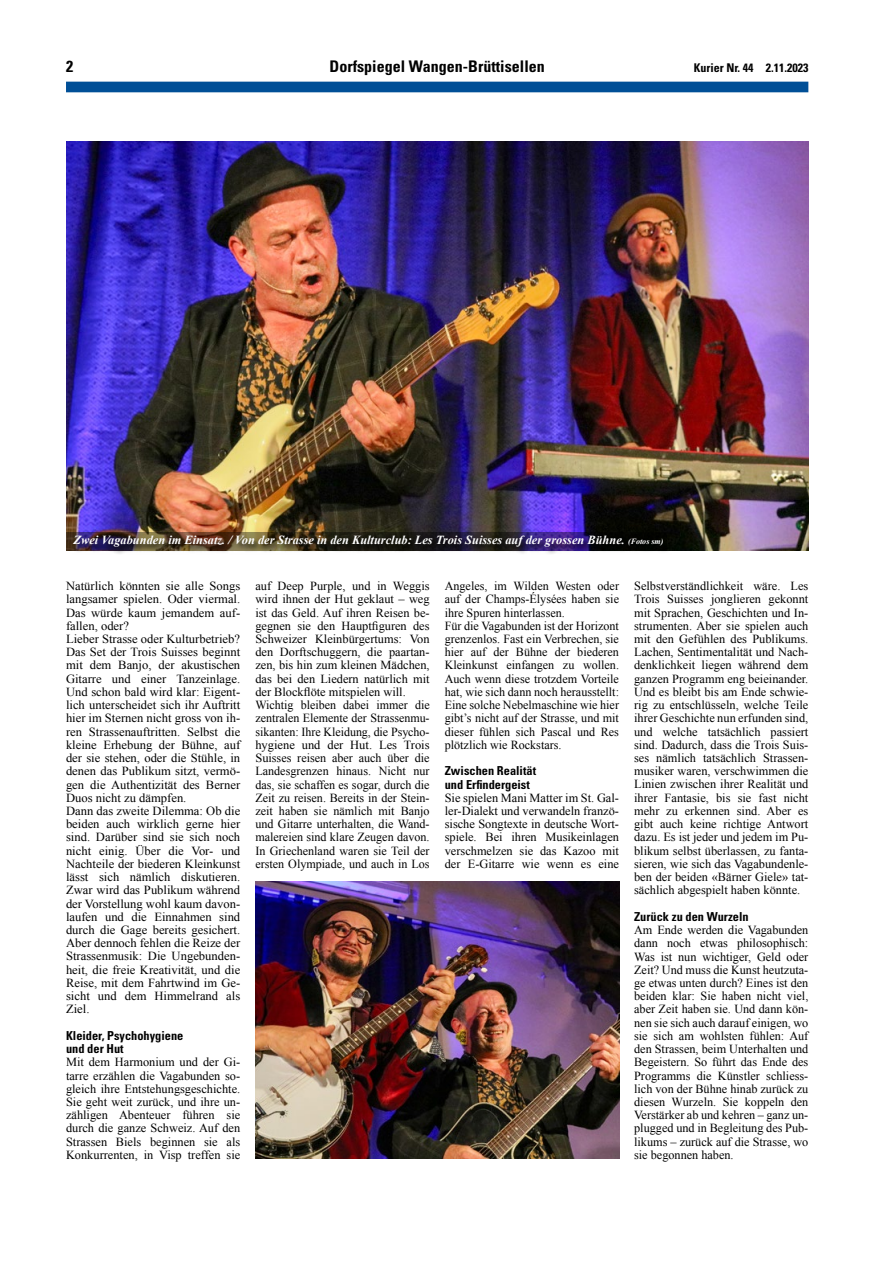
<style>
.page{position:relative;width:893px;height:1263px;background:#fff}
.page>*{position:absolute;margin:0;border:0;box-sizing:border-box;transform-origin:0 0}
.t1{font:700 condensed 16.05px "Univers LT Pro";color:#000}
.t2{font:12.3px/13.2px "Times New Roman";color:#000}
.t3{font:italic 700 12.3px "Times New Roman";color:#fff}
.t4{font:700 condensed 12px "Univers LT Pro";color:#000}
.s1{font-size:7.95px}
.s2{font-family:"Univers LT Pro";font-weight:700;font-stretch:condensed}
</style>
<div class="page">
<div style="left:66px;top:82px;width:742px;height:10px;background:#004f97"></div>
<img style="left:66px;top:141px;width:742px;height:410px">
<svg style="left:66px;top:532px;width:601px;height:19px"></svg>
<img style="left:72px;top:534px;width:600px;height:20px">
<img style="left:255px;top:881px;width:364px;height:278px">
<p class="t1" style="left:66px;top:57px;width:9px">2</p>
<p class="t1" style="left:330px;top:57px;width:217px">Dorfspiegel Wangen-Brüttisellen</p>
<p class="t4" style="left:694px;top:61px;width:116px">Kurier Nr. 44 2.11.2023</p>
<p class="t3" style="left:74px;top:531px;width:591px">Zwei Vagabunden im Einsatz. / Von der Strasse in den Kulturclub: Les Trois Suisses auf der grossen Bühne. <span class="s1">(Fotos sm)</span></p>
<p class="t2" style="left:66px;top:579px;width:176px">Natürlich könnten sie alle Songs langsamer spielen. Oder viermal.<br>Das würde kaum jemandem auf&shy;fallen, oder?<br>Lieber Strasse oder Kulturbetrieb?<br>Das Set der Trois Suisses beginnt mit dem Banjo, der akustischen<br>Gitarre und einer Tanzeinlage.<br>Und schon bald wird klar: Eigent&shy;lich unterscheidet sich ihr Auftritt hier im Sternen nicht gross von ih&shy;ren Strassenauftritten. Selbst die kleine Erhebung der Bühne, auf der sie stehen, oder die Stühle, in denen das Publikum sitzt, vermö&shy;gen die Authentizität des Berner<br>Duos nicht zu dämpfen.<br>Dann das zweite Dilemma: Ob die beiden auch wirklich gerne hier sind. Darüber sind sie sich noch nicht einig. Über die Vor- und<br>Nachteile der biederen Kleinkunst lässt sich nämlich diskutieren.<br>Zwar wird das Publikum während der Vorstellung wohl kaum davon&shy;laufen und die Einnahmen sind durch die Gage bereits gesichert.<br>Aber dennoch fehlen die Reize der<br>Strassenmusik: Die Ungebunden&shy;heit, die freie Kreativität, und die<br>Reise, mit dem Fahrtwind im Ge&shy;sicht und dem Himmelrand als<br>Ziel.</p>
<p class="t2" style="left:66px;top:1029px;width:176px"><span class="s2">Kleider, Psychohygiene<br>und der Hut<br></span>Mit dem Harmonium und der Gi&shy;tarre erzählen die Vagabunden so&shy;gleich ihre Entstehungsgeschichte.<br>Sie geht weit zurück, und ihre un&shy;zähligen Abenteuer führen sie durch die ganze Schweiz. Auf den<br>Strassen Biels beginnen sie als<br>Konkurrenten, in Visp treffen sie</p>
<p class="t2" style="left:255px;top:579px;width:176px">auf Deep Purple, und in Weggis wird ihnen der Hut geklaut – weg ist das Geld. Auf ihren Reisen be&shy;gegnen sie den Hauptfiguren des Schweizer Kleinbürgertums: Von den Dorftschuggern, die paartan&shy;zen, bis hin zum kleinen Mädchen, das bei den Liedern natürlich mit der Blockflöte mitspielen will.<br>Wichtig bleiben dabei immer die zentralen Elemente der Strassenmu&shy;sikanten: Ihre Kleidung, die Psycho&shy;hygiene und der Hut. Les Trois Suisses reisen aber auch über die Landesgrenzen hinaus. Nicht nur das, sie schaffen es sogar, durch die Zeit zu reisen. Bereits in der Stein&shy;zeit haben sie nämlich mit Banjo und Gitarre unterhalten, die Wand&shy;malereien sind klare Zeugen davon.<br>In Griechenland waren sie Teil der ersten Olympiade, und auch in Los</p>
<p class="t2" style="left:445px;top:579px;width:176px">Angeles, im Wilden Westen oder auf der Champs-Élysées haben sie ihre Spuren hinterlassen.<br>Für die Vagabunden ist der Horizont grenzenlos. Fast ein Verbrechen, sie hier auf der Bühne der biederen Kleinkunst einfangen zu wollen.<br>Auch wenn diese trotzdem Vorteile hat, wie sich dann noch herausstellt:<br>Eine solche Nebelmaschine wie hier gibt’s nicht auf der Strasse, und mit dieser fühlen sich Pascal und Res plötzlich wie Rockstars.</p>
<p class="t2" style="left:445px;top:764px;width:176px"><span class="s2">Zwischen Realität<br>und Erfindergeist<br></span>Sie spielen Mani Matter im St. Gal&shy;ler-Dialekt und verwandeln franzö&shy;sische Songtexte in deutsche Wort&shy;spiele. Bei ihren Musikeinlagen verschmelzen sie das Kazoo mit der E-Gitarre wie wenn es eine</p>
<p class="t2" style="left:634px;top:579px;width:176px;text-align:justify">Selbstverständlichkeit wäre. Les Trois Suisses jonglieren gekonnt mit Sprachen, Geschichten und In&shy;strumenten. Aber sie spielen auch mit den Gefühlen des Publikums.<br>Lachen, Sentimentalität und Nach&shy;denklichkeit liegen während dem ganzen Programm eng beieinander.<br>Und es bleibt bis am Ende schwie&shy;rig zu entschlüsseln, welche Teile ihrer Geschichte nun erfunden sind, und welche tatsächlich passiert sind. Dadurch, dass die Trois Suis&shy;ses nämlich tatsächlich Strassen&shy;musiker waren, verschwimmen die Linien zwischen ihrer Realität und ihrer Fantasie, bis sie fast nicht mehr zu erkennen sind. Aber es gibt auch keine richtige Antwort dazu. Es ist jeder und jedem im Pu&shy;blikum selbst überlassen, zu fanta&shy;sieren, wie sich das Vagabundenle&shy;ben der beiden «Bärner Giele» tat&shy;sächlich abgespielt haben könnte.</p>
<p class="t2" style="left:634px;top:910px;width:176px"><span class="s2">Zurück zu den Wurzeln<br></span>Am Ende werden die Vagabunden dann noch etwas philosophisch:<br>Was ist nun wichtiger, Geld oder<br>Zeit? Und muss die Kunst heutzuta&shy;ge etwas unten durch? Eines ist den beiden klar: Sie haben nicht viel, aber Zeit haben sie. Und dann kön&shy;nen sie sich auch darauf einigen, wo sie sich am wohlsten fühlen: Auf den Strassen, beim Unterhalten und<br>Begeistern. So führt das Ende des<br>Programms die Künstler schliess&shy;lich von der Bühne hinab zurück zu diesen Wurzeln. Sie koppeln den<br>Verstärker ab und kehren – ganz un&shy;plugged und in Begleitung des Pub&shy;likums – zurück auf die Strasse, wo sie begonnen haben.</p>
</div>
